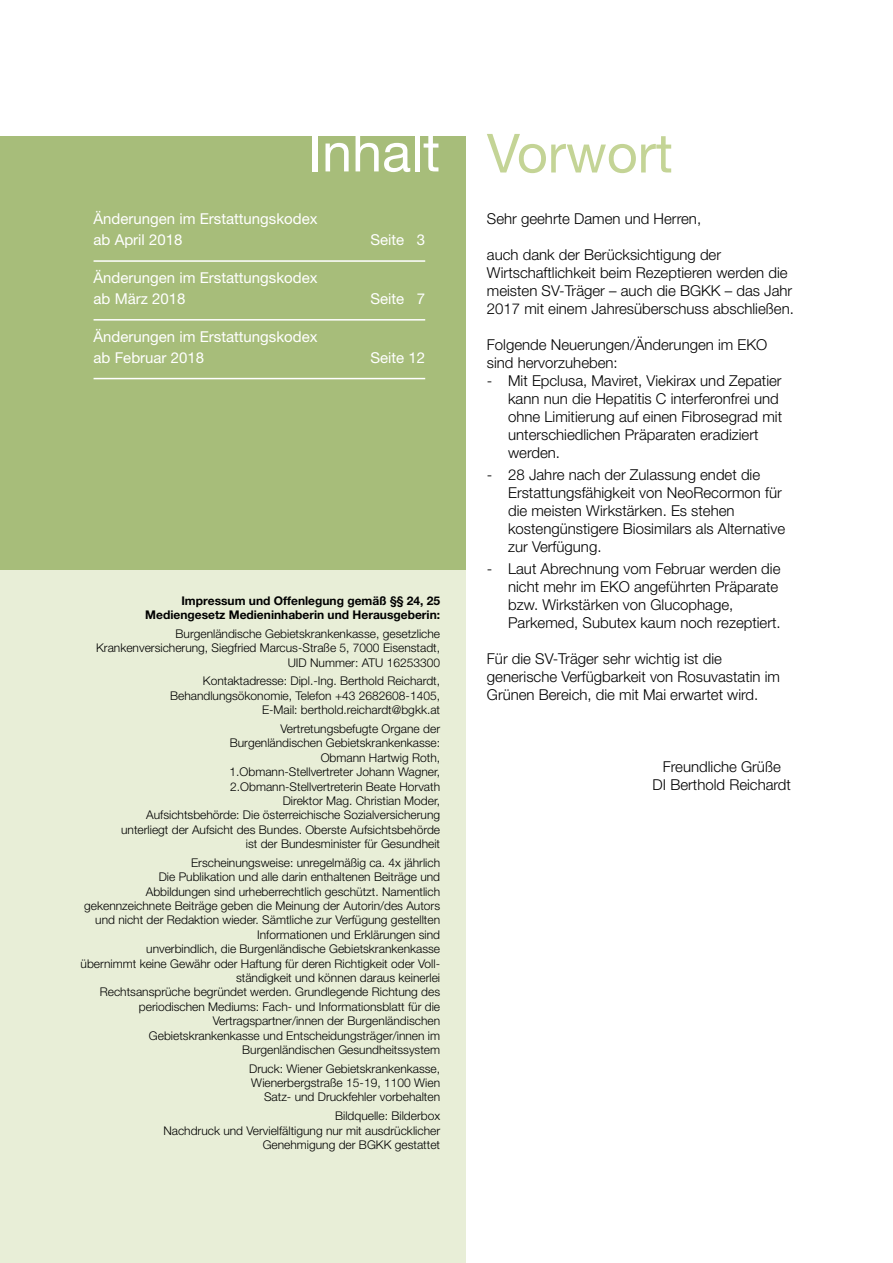
<style>
.page{position:relative;width:893px;height:1263px;background:#fff}
.page>*{position:absolute;margin:0;border:0;box-sizing:border-box;transform-origin:0 0}
.t1{font:54px "Helvetica Neue";color:#c4d496}
.t2{font:300 15px/18px "Helvetica Neue LT Pro";color:#000}
.t3{font:15px/21px "Helvetica Neue";color:#fff}
.t4{font:300 12px/14.4px "Helvetica Neue LT Pro";color:#000;text-align:right}
.t5{font:700 12px/14.4px "Helvetica Neue LT Pro";color:#000;text-align:right}
.s1{color:#fff}
</style>
<div class="page">
<div style="left:0;top:136px;width:466px;height:812px;background:#a7bd7a"></div>
<div style="left:0;top:571px;width:466px;height:692px;background:#e8eed7"></div>
<hr style="left:94px;top:260px;width:331px;height:2px;background:#fff">
<hr style="left:94px;top:319px;width:331px;height:2px;background:#fff">
<hr style="left:94px;top:378px;width:331px;height:1px;background:#fff">
<h1 class="t1" style="left:308px;top:121px;width:366px"><span class="s1">Inhalt</span> Vorwort</h1>
<p class="t2" style="left:487px;top:209px;width:216px">Sehr geehrte Damen und Herren,</p>
<p class="t2" style="left:487px;top:245px;width:309px">auch dank der Berücksichtigung der Wirtschaftlichkeit beim Rezeptieren werden die meisten SV-Träger – auch die BGKK – das Jahr 2017 mit einem Jahresüberschuss abschließen.</p>
<p class="t2" style="left:487px;top:335px;width:282px">Folgende Neuerungen/Änderungen im EKO sind hervorzuheben:</p>
<p class="t2" style="left:508px;top:371px;width:275px;text-indent:-21px">- Mit Epclusa, Maviret, Viekirax und Zepatier kann nun die Hepatitis C interferonfrei und ohne Limitierung auf einen Fibrosegrad mit unterschiedlichen Präparaten eradiziert werden.</p>
<p class="t2" style="left:508px;top:465px;width:278px;text-indent:-21px">- 28 Jahre nach der Zulassung endet die Erstattungsfähigkeit von NeoRecormon für die meisten Wirkstärken. Es stehen kostengünstigere Biosimilars als Alternative zur Verfügung.</p>
<p class="t2" style="left:508px;top:559px;width:274px;text-indent:-21px">- Laut Abrechnung vom Februar werden die nicht mehr im EKO angeführten Präparate bzw. Wirkstärken von Glucophage, Parkemed, Subutex kaum noch rezeptiert.</p>
<p class="t2" style="left:487px;top:649px;width:295px">Für die SV-Träger sehr wichtig ist die generische Verfügbarkeit von Rosuvastatin im<br>Grünen Bereich, die mit Mai erwartet wird.</p>
<p class="t3" style="left:94px;top:208px;width:225px">Änderungen im Erstattungskodex ab April 2018</p>
<p class="t3" style="left:370px;top:229px;width:56px">Seite 3</p>
<p class="t3" style="left:94px;top:267px;width:225px">Änderungen im Erstattungskodex ab März 2018</p>
<p class="t3" style="left:370px;top:288px;width:56px">Seite 7</p>
<p class="t3" style="left:94px;top:326px;width:225px">Änderungen im Erstattungskodex ab Februar 2018</p>
<p class="t3" style="left:370px;top:347px;width:56px">Seite 12</p>
<p class="t5" style="left:145px;top:593px;width:296px">Impressum und Offenlegung gemäß §§ 24, 25<br>Mediengesetz Medieninhaberin und Herausgeberin:</p>
<p class="t4" style="left:96px;top:626px;width:345px">Burgenländische Gebietskrankenkasse, gesetzliche<br>Krankenversicherung, Siegfried Marcus-Straße 5, 7000 Eisenstadt,<br>UID Nummer: ATU 16253300</p>
<p class="t4" style="left:170px;top:674px;width:271px">Kontaktadresse: Dipl.-Ing. Berthold Reichardt,<br>Behandlungsökonomie, Telefon +43 2682608-1405,<br>E-Mail: berthold.reichardt@bgkk.at</p>
<p class="t4" style="left:121px;top:721px;width:320px">Vertretungsbefugte Organe der<br>Burgenländischen Gebietskrankenkasse:<br>Obmann Hartwig Roth,<br>1.Obmann-Stellvertreter Johann Wagner, 2.Obmann-Stellvertreterin Beate Horvath<br>Direktor Mag. Christian Moder,<br>Aufsichtsbehörde: Die österreichische Sozialversicherung unterliegt der Aufsicht des Bundes. Oberste Aufsichtsbehörde ist der Bundesminister für Gesundheit</p>
<p class="t4" style="left:81px;top:855px;width:361px">Erscheinungsweise: unregelmäßig ca. 4x jährlich<br>Die Publikation und alle darin enthaltenen Beiträge und<br>Abbildungen sind urheberrechtlich geschützt. Namentlich gekennzeichnete Beiträge geben die Meinung der Autorin/des Autors und nicht der Redaktion wieder. Sämtliche zur Verfügung gestellten Informationen und Erklärungen sind<br>unverbindlich, die Burgenländische Gebietskrankenkasse<br>übernimmt keine Gewähr oder Haftung für deren Richtigkeit oder Voll&shy;ständigkeit und können daraus keinerlei<br>Rechtsansprüche begründet werden. Grundlegende Richtung des periodischen Mediums: Fach- und Informationsblatt für die Vertragspartner/innen der Burgenländischen<br>Gebietskrankenkasse und Entscheidungsträger/innen im Burgenländischen Gesundheitssystem</p>
<p class="t4" style="left:249px;top:1061px;width:192px">Druck: Wiener Gebietskrankenkasse,<br>Wienerbergstraße 15-19, 1100 Wien<br>Satz- und Druckfehler vorbehalten</p>
<p class="t4" style="left:163px;top:1108px;width:278px">Bildquelle: Bilderbox<br>Nachdruck und Vervielfältigung nur mit ausdrücklicher<br>Genehmigung der BGKK gestattet</p>
<p class="t2" style="left:653px;top:757px;width:140px;text-align:center">Freundliche Grüße<br>DI Berthold Reichardt</p>
</div>
